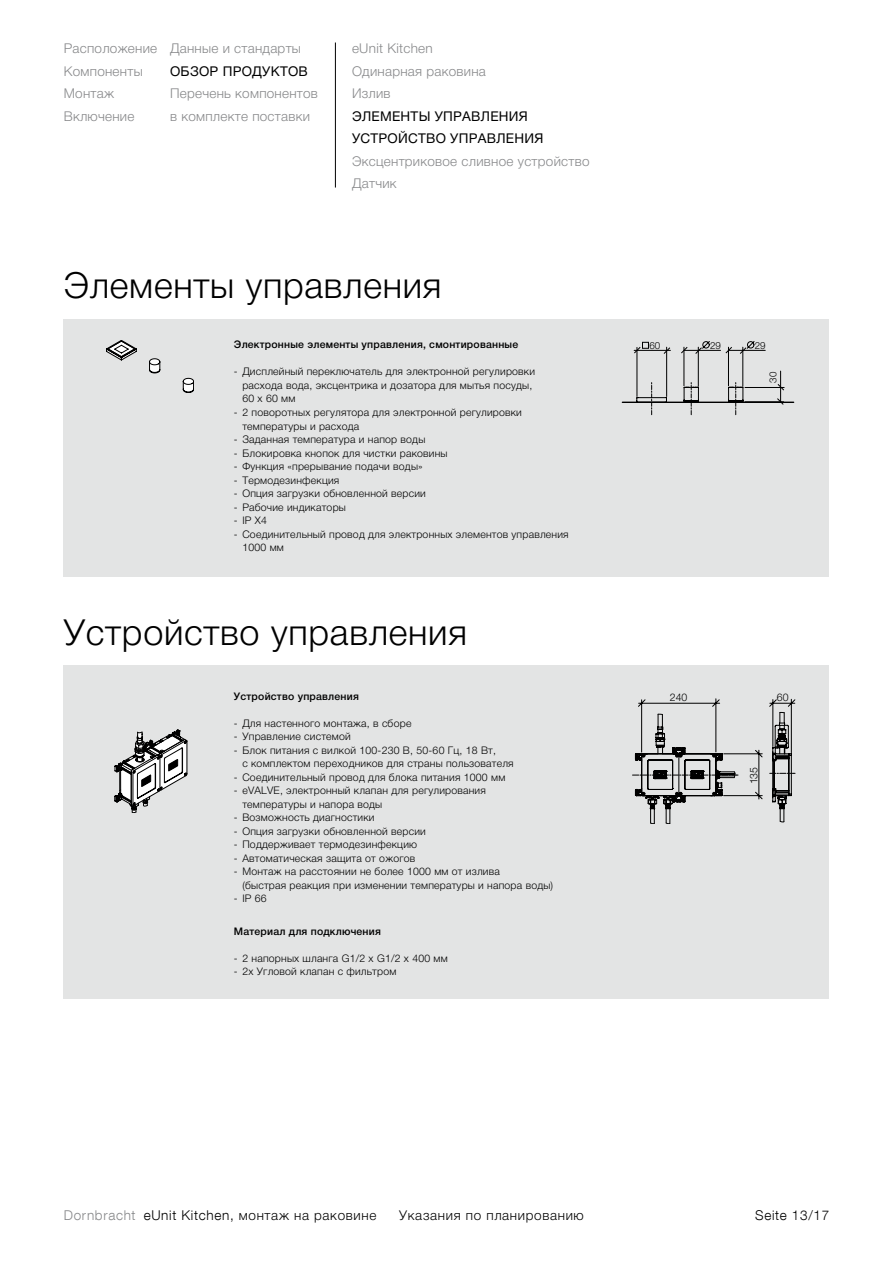
<style>
.page{position:relative;width:893px;height:1263px;background:#fff}
.page>*{position:absolute;margin:0;border:0;box-sizing:border-box;transform-origin:0 0}
.t1{font:300 36px "Helvetica Neue LTCYR";letter-spacing:.02em;color:#000}
.t2{font:300 13.5px/22.5px "Helvetica Neue LTCYR";letter-spacing:.02em;color:#87888a}
.t3{font:300 13.5px "Helvetica Neue LTCYR";letter-spacing:.05em;color:#000}
.t4{font:13.5px/22.5px "Helvetica Neue LTCYR";letter-spacing:.02em;color:#000}
.t5{font:300 13.5px "Helvetica Neue LT Com";letter-spacing:.05em;color:#000}
.t6{font:300 10.5px/13.5px "Helvetica Neue LTCYR";letter-spacing:.02em;color:#000}
.t7{font:500 10.5px "Helvetica Neue LTCYR";letter-spacing:.02em;color:#000}
.t8{font:300 10.5px "Helvetica Neue LT Com";color:#000}
.t9{font:300 9.75px "Helvetica Neue";color:#000}
.s1{font-family:"Helvetica Neue LT Com"}
.s2{font-family:"Helvetica Neue LT Com";color:#87888a}
</style>
<div class="page">
<div style="left:64px;top:319px;width:765px;height:257px;background:#e3e4e4"></div>
<div style="left:64px;top:665px;width:765px;height:334px;background:#e3e4e4"></div>
<svg style="left:115px;top:730px;width:73px;height:83px"></svg>
<svg style="left:632px;top:698px;width:163px;height:126px"></svg>
<svg style="left:106px;top:340px;width:31px;height:21px"></svg>
<svg style="left:149px;top:358px;width:11px;height:15px"></svg>
<svg style="left:183px;top:378px;width:11px;height:15px"></svg>
<svg style="left:634px;top:341px;width:132px;height:74px"></svg>
<svg style="left:777px;top:384px;width:7px;height:21px"></svg>
<hr style="left:745px;top:387px;width:39px;height:1px;background:#000">
<hr style="left:780px;top:371px;width:1px;height:31px;background:#000">
<hr style="left:622px;top:402px;width:172px;height:1px;background:#000">
<hr style="left:335px;top:43px;width:1px;height:145px;background:#000">
<p class="t2" style="left:64px;top:37px;width:95px">Расположение<br>Компоненты<br>Монтаж<br>Включение</p>
<p class="t2" style="left:170px;top:37px;width:132px">Данные и стандарты</p>
<p class="t4" style="left:170px;top:60px;width:93px">Обзор продук</p>
<p class="t4" style="left:280px;top:60px;width:27px">тов</p>
<p class="t2" style="left:170px;top:82px;width:149px">Перечень компонентов в комплекте поставки</p>
<p class="t2" style="left:352px;top:37px;width:135px">eUnit Kitchen<br>Одинарная раковина<br>Излив</p>
<p class="t4" style="left:352px;top:105px;width:191px">Элементы управления<br>Устройство управления</p>
<p class="t2" style="left:352px;top:150px;width:239px">Эксцентриковое сливное устройство<br>Датчик</p>
<h1 class="t1" style="left:64px;top:265px;width:379px">Элементы управления</h1>
<p class="t7" style="left:234px;top:339px;width:286px">Электронные элементы управления, смонтированные</p>
<p class="t6" style="left:242px;top:365px;width:294px;text-indent:-9px"><span class="s1">-</span> Дисплейный переключатель для электронной регулировки расхода вода, эксцентрика и дозатора для мытья посуды,<br>60 х 60 мм</p>
<p class="t6" style="left:242px;top:406px;width:281px;text-indent:-9px"><span class="s1">-</span> 2 поворотных регулятора для электронной регулировки температуры и расхода</p>
<p class="t6" style="left:234px;top:433px;width:193px"><span class="s1">-</span> Заданная температура и напор воды</p>
<p class="t6" style="left:234px;top:446px;width:215px"><span class="s1">-</span> Блокировка кнопок для чистки раковины</p>
<p class="t6" style="left:234px;top:460px;width:190px"><span class="s1">-</span> Функция «прерывание подачи воды»</p>
<p class="t6" style="left:234px;top:473px;width:107px"><span class="s1">-</span> Термодезинфекция</p>
<p class="t6" style="left:234px;top:487px;width:194px"><span class="s1">-</span> Опция загрузки обновленной версии</p>
<p class="t6" style="left:234px;top:500px;width:114px"><span class="s1">-</span> Рабочие индикаторы</p>
<p class="t6" style="left:234px;top:514px;width:35px"><span class="s1">-</span> IP X4</p>
<p class="t6" style="left:242px;top:527px;width:328px;text-indent:-9px"><span class="s1">-</span> Соединительный провод для электронных элементов управления<br>1000 мм</p>
<h1 class="t1" style="left:64px;top:612px;width:405px">Устройство управления</h1>
<p class="t7" style="left:234px;top:690px;width:127px">Устройство управления</p>
<p class="t6" style="left:234px;top:716px;width:179px"><span class="s1">-</span> Для настенного монтажа, в сборе</p>
<p class="t6" style="left:234px;top:730px;width:118px"><span class="s1">-</span> Управление системой</p>
<p class="t6" style="left:242px;top:743px;width:273px;text-indent:-9px"><span class="s1">-</span> Блок питания с вилкой 100-230 В, 50-60 Гц, 18 Вт,<br>с комплектом переходников для страны пользователя</p>
<p class="t6" style="left:234px;top:770px;width:273px"><span class="s1">-</span> Соединительный провод для блока питания 1000 мм</p>
<p class="t6" style="left:242px;top:784px;width:245px;text-indent:-9px"><span class="s1">-</span> eVALVE, электронный клапан для регулирования температуры и напора воды</p>
<p class="t6" style="left:234px;top:811px;width:142px"><span class="s1">-</span> Возможность диагностики</p>
<p class="t6" style="left:234px;top:824px;width:194px"><span class="s1">-</span> Опция загрузки обновленной версии</p>
<p class="t6" style="left:234px;top:838px;width:185px"><span class="s1">-</span> Поддерживает термодезинфекцию</p>
<p class="t6" style="left:234px;top:851px;width:183px"><span class="s1">-</span> Автоматическая защита от ожогов</p>
<p class="t6" style="left:242px;top:865px;width:312px;text-indent:-9px"><span class="s1">-</span> Монтаж на расстоянии не более 1000 мм от излива<br>(быстрая реакция при изменении температуры и напора воды)</p>
<p class="t6" style="left:234px;top:892px;width:34px"><span class="s1">-</span> IP 66</p>
<p class="t7" style="left:234px;top:925px;width:149px">Материал для подключения</p>
<p class="t6" style="left:234px;top:951px;width:215px"><span class="s1">-</span> 2 напорных шланга G1/2 x G1/2 x 400 мм</p>
<p class="t6" style="left:234px;top:965px;width:164px"><span class="s1">-</span> 2x Угловой клапан с фильтром</p>
<p class="t9" style="left:649px;top:339px;width:12px">60</p>
<p class="t9" style="left:710px;top:339px;width:12px">29</p>
<p class="t9" style="left:755px;top:339px;width:12px">29</p>
<p class="t9" style="left:767px;top:383px;width:12px;rotate:-90deg">30</p>
<p class="t8" style="left:670px;top:691px;width:19px">240</p>
<p class="t8" style="left:777px;top:691px;width:13px">60</p>
<p class="t8" style="left:747px;top:784px;width:19px;rotate:-90deg">135</p>
<p class="t3" style="left:64px;top:1208px;width:314px"><span class="s2">Dornbracht</span> <span class="s1">eUnit Kitchen,</span> монтаж на раковине</p>
<p class="t3" style="left:399px;top:1208px;width:186px">Указания по планированию</p>
<p class="t5" style="left:755px;top:1207px;width:76px">Seite 13/17</p>
</div>
